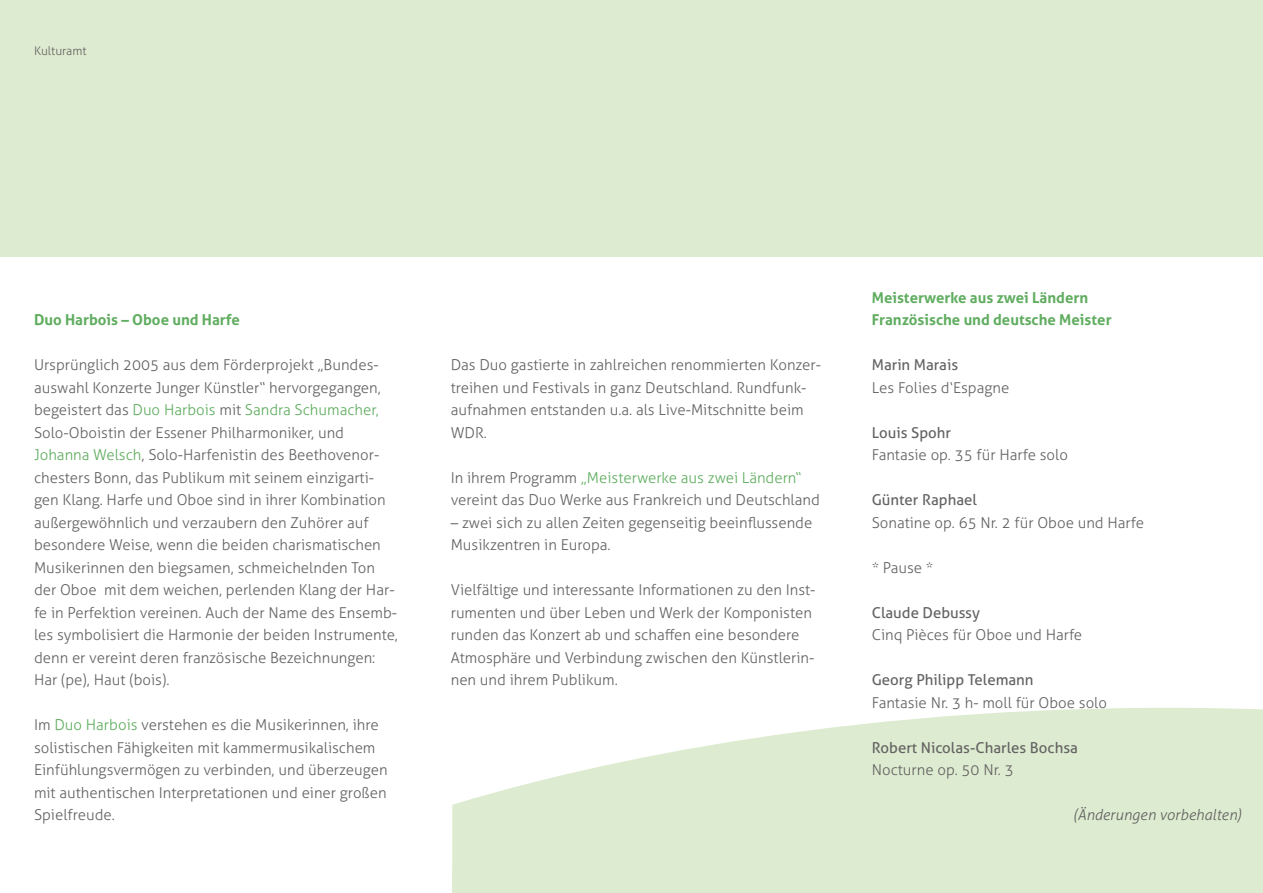
<style>
.page{position:relative;width:1263px;height:893px;background:#fff}
.page>*{position:absolute;margin:0;border:0;box-sizing:border-box;transform-origin:0 0}
.t1{font:300 15px/22.5px "Aller";color:#646363}
.t2{font:15px "Aller";color:#646363}
.t3{font:700 15px/22.5px "Aller";color:#60ad60}
.t4{font:italic 300 15px "Aller";color:#646363}
.t5{font:300 12px "Aller";color:#646363}
.s1{color:#60ad60}
</style>
<div class="page">
<div style="left:0;top:0;width:1263px;height:256px;background:#ddebd0"></div>
<svg style="left:452px;top:708px;width:811px;height:185px;background:#e2edd6"></svg>
<p class="t5" style="left:34px;top:43px;width:54px">Kulturamt</p>
<p class="t3" style="left:34px;top:309px;width:207px">Duo Harbois – Oboe und Harfe</p>
<p class="t1" style="left:34px;top:354px;width:366px">Ursprünglich 2005 aus dem Förderprojekt „Bundes&shy;auswahl Konzerte Junger Künstler“ hervorgegangen, begeistert das <span class="s1">Duo Harbois</span> mit <span class="s1">Sandra Schumacher, </span>Solo-Oboistin der Essener Philharmoniker, und <span class="s1">Johanna Welsch</span>, Solo-Harfenistin des Beethovenor&shy;chesters Bonn, das Publikum mit seinem einzigarti&shy;gen Klang. Harfe und Oboe sind in ihrer Kombination außergewöhnlich und verzaubern den Zuhörer auf besondere Weise, wenn die beiden charismatischen Musikerinnen den biegsamen, schmeichelnden Ton der Oboe mit dem weichen, perlenden Klang der Har&shy;fe in Perfektion vereinen. Auch der Name des Ensemb&shy;les symbolisiert die Harmonie der beiden Instrumente, denn er vereint deren französische Bezeichnungen:<br>Har (pe), Haut (bois).</p>
<p class="t1" style="left:34px;top:714px;width:355px">Im <span class="s1">Duo Harbois</span> verstehen es die Musikerinnen, ihre solistischen Fähigkeiten mit kammermusikalischem Einfühlungsvermögen zu verbinden, und überzeugen mit authentischen Interpretationen und einer großen Spielfreude.</p>
<p class="t1" style="left:451px;top:354px;width:372px">Das Duo gastierte in zahlreichen renommierten Konzer&shy;treihen und Festivals in ganz Deutschland. Rundfunk&shy;aufnahmen entstanden u.a. als Live-Mitschnitte beim WDR.</p>
<p class="t1" style="left:451px;top:466px;width:371px">In ihrem Programm <span class="s1">„Meisterwerke aus zwei Ländern“ </span>vereint das Duo Werke aus Frankreich und Deutschland</p>
<p class="t1" style="left:451px;top:511px;width:363px">– zwei sich zu allen Zeiten gegenseitig beeinflussende<br>Musikzentren in Europa.</p>
<p class="t1" style="left:451px;top:579px;width:366px">Vielfältige und interessante Informationen zu den Inst&shy;rumenten und über Leben und Werk der Komponisten runden das Konzert ab und schaffen eine besondere Atmosphäre und Verbindung zwischen den Künstlerin&shy;nen und ihrem Publikum.</p>
<p class="t3" style="left:872px;top:286px;width:241px">Meisterwerke aus zwei Ländern<br>Französische und deutsche Meister</p>
<p class="t2" style="left:872px;top:356px;width:88px">Marin Marais</p>
<p class="t1" style="left:872px;top:376px;width:139px">Les Folies d‘Espagne</p>
<p class="t2" style="left:872px;top:423px;width:81px">Louis Spohr</p>
<p class="t1" style="left:872px;top:444px;width:198px">Fantasie op. 35 für Harfe solo</p>
<p class="t2" style="left:872px;top:491px;width:107px">Günter Raphael</p>
<p class="t1" style="left:872px;top:511px;width:274px">Sonatine op. 65 Nr. 2 für Oboe und Harfe</p>
<p class="t1" style="left:872px;top:556px;width:63px">* Pause *</p>
<p class="t2" style="left:872px;top:603px;width:110px">Claude Debussy</p>
<p class="t1" style="left:872px;top:624px;width:212px">Cinq Pièces für Oboe und Harfe</p>
<p class="t2" style="left:872px;top:671px;width:163px">Georg Philipp Telemann</p>
<p class="t1" style="left:872px;top:691px;width:237px">Fantasie Nr. 3 h- moll für Oboe solo</p>
<p class="t2" style="left:872px;top:738px;width:208px">Robert Nicolas-Charles Bochsa</p>
<p class="t1" style="left:872px;top:759px;width:143px">Nocturne op. 50 Nr. 3</p>
<p class="t4" style="left:1073px;top:806px;width:170px">(Änderungen vorbehalten)</p>
</div>
